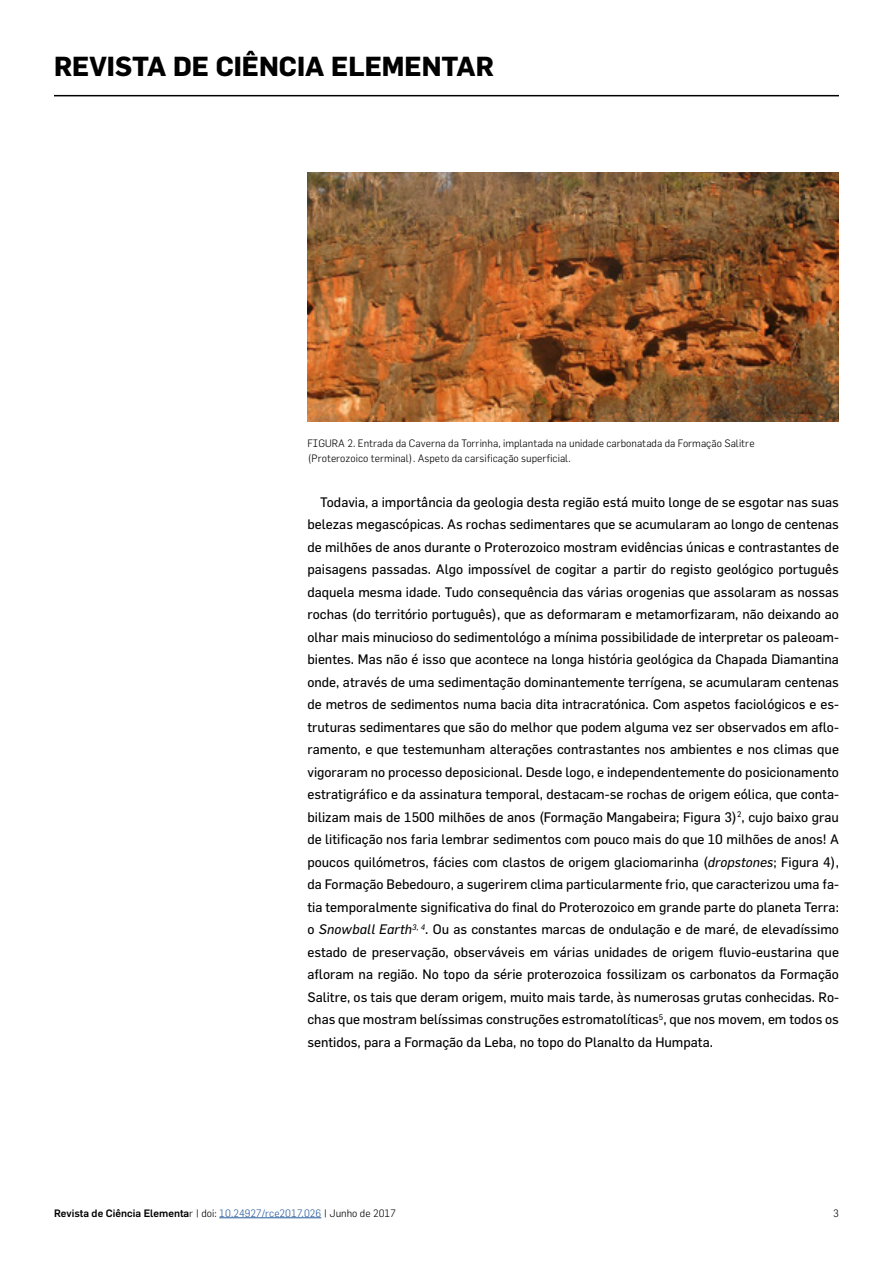
<style>
.page{position:relative;width:893px;height:1263px;background:#fff}
.page>*{position:absolute;margin:0;border:0;box-sizing:border-box;transform-origin:0 0}
.t1{font:700 27px "Flama";color:#000}
.t2{font:13.5px/22.5px "Flama";color:#000;text-align:justify}
.t3{font:300 10.5px/15px "Flama";color:#000}
.t4{font:500 10.5px "Flama";color:#000}
.s1{font-style:italic}
.s2{font-weight:300}
.s3{font-weight:300;color:#275b9b}
</style>
<div class="page">
<hr style="left:54px;top:95px;width:785px;height:1px;background:#000">
<hr style="left:219px;top:1217px;width:102px;height:1px;background:#275b9b">
<img style="left:307px;top:173px;width:532px;height:248px">
<h1 class="t1" style="left:54px;top:50px;width:441px">REVISTA DE CIÊNCIA ELEMENTAR</h1>
<p class="t3" style="left:307px;top:435px;width:449px">FIGURA 2. Entrada da Caverna da Torrinha, implantada na unidade carbonatada da Formação Salitre (Proterozoico terminal). Aspeto da carsificação superficial.</p>
<p class="t2" style="left:307px;top:490px;width:533px;text-indent:13px">Todavia, a importância da geologia desta região está muito longe de se esgotar nas suas belezas megascópicas. As rochas sedimentares que se acumularam ao longo de centenas de milhões de anos durante o Proterozoico mostram evidências únicas e contrastantes de paisagens passadas. Algo impossível de cogitar a partir do registo geológico português daquela mesma idade. Tudo consequência das várias orogenias que assolaram as nossas rochas (do território português), que as deformaram e metamorfizaram, não deixando ao olhar mais minucioso do sedimentológo a mínima possibilidade de interpretar os paleoam&shy;bientes. Mas não é isso que acontece na longa história geológica da Chapada Diamantina onde, através de uma sedimentação dominantemente terrígena, se acumularam centenas de metros de sedimentos numa bacia dita intracratónica. Com aspetos faciológicos e es&shy;truturas sedimentares que são do melhor que podem alguma vez ser observados em aflo&shy;ramento, e que testemunham alterações contrastantes nos ambientes e nos climas que vigoraram no processo deposicional. Desde logo, e independentemente do posicionamento estratigráfico e da assinatura temporal, destacam-se rochas de origem eólica, que conta&shy;bilizam mais de 1500 milhões de anos (Formação Mangabeira; Figura 3)<sup>2</sup>, cujo baixo grau de litificação nos faria lembrar sedimentos com pouco mais do que 10 milhões de anos! A poucos quilómetros, fácies com clastos de origem glaciomarinha (<span class="s1">dropstones</span>; Figura 4), da Formação Bebedouro, a sugerirem clima particularmente frio, que caracterizou uma fa&shy;tia temporalmente significativa do final do Proterozoico em grande parte do planeta Terra: o <span class="s1">Snowball Earth</span><sup>3,</sup> <sup>4</sup>. Ou as constantes marcas de ondulação e de maré, de elevadíssimo estado de preservação, observáveis em várias unidades de origem fluvio-eustarina que afloram na região. No topo da série proterozoica fossilizam os carbonatos da Formação Salitre, os tais que deram origem, muito mais tarde, às numerosas grutas conhecidas. Ro&shy;chas que mostram belíssimas construções estromatolíticas<sup>5</sup>, que nos movem, em todos os sentidos, para a Formação da Leba, no topo do Planalto da Humpata.</p>
<p class="t4" style="left:54px;top:1206px;width:343px">Revista de Ciência Elementa<span class="s2">r | doi:</span> <span class="s3">10.24927/rce2017.026</span> <span class="s2">| Junho de 2017</span></p>
<p class="t3" style="left:833px;top:1205px;width:7px">3</p>
</div>
